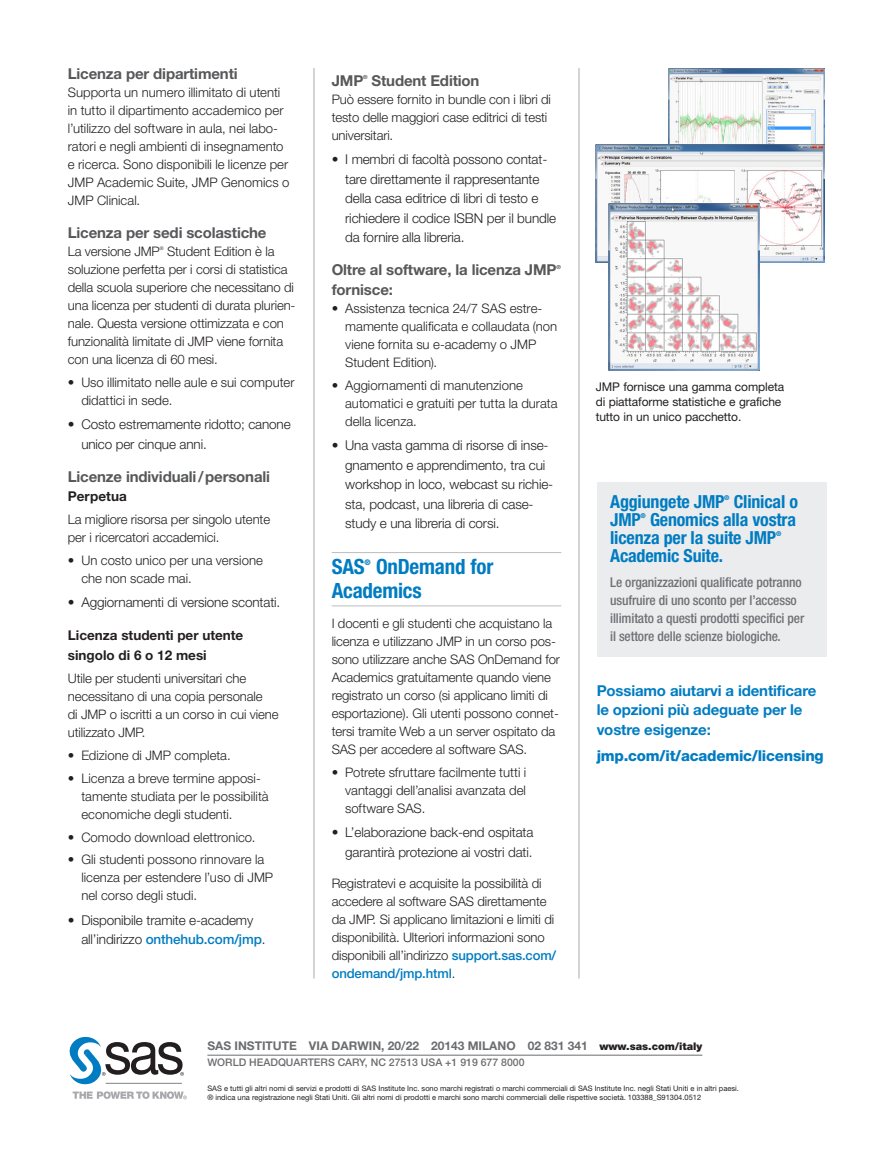
<style>
.page{position:relative;width:893px;height:1170px;background:#fff}
.page>*{position:absolute;margin:0;border:0;box-sizing:border-box;transform-origin:0 0}
.t1{font:700 condensed 21px/24px "Helvetica Neue LT Std";letter-spacing:-.01em;color:#007cc2}
.t2{font:700 condensed 18px/18px "Helvetica Neue LT Std";letter-spacing:-.01em;color:#007cc2}
.t3{font:700 15px "Helvetica Neue LT Std";letter-spacing:-.01em;color:#57585a}
.t4{font:700 15px/19.5px "Helvetica Neue LT Std";letter-spacing:-.01em;color:#007cc2}
.t5{font:800 15px "Helvetica Neue LT Std";letter-spacing:-.015em;color:#007cc2}
.t6{font:300 13.5px/19.5px "Helvetica Neue LT Std";letter-spacing:-.01em;color:#231f20}
.t7{font:500 condensed 13.5px/18px "Helvetica Neue LT Std";letter-spacing:-.01em;color:#6f7177}
.t8{font:700 13.5px/19.5px "Helvetica Neue LT Std";color:#231f20}
.t9{font:300 13.2px/18px "Helvetica Neue LT Std";letter-spacing:-.01em;color:#231f20}
.t10{font:12px/15px "Helvetica Neue LT Std";letter-spacing:-.01em;color:#231f20}
.t11{font:700 12px "Helvetica Neue LT Std";color:#6c6d70}
.t12{font:500 10.5px "Helvetica Neue LT Std";color:#6c6d70}
.t13{font:700 condensed 7.8px "Helvetica Neue LT Std";color:#007cc2}
.t14{font:7.5px/9px "Helvetica Neue LT Std";color:#231f20}
.t15{font:700 condensed 6.6px "Helvetica Neue LT Std";color:#007cc2}
.t16{font:700 5.55px "Helvetica Neue LT Std";color:#57585a}
.t17{font:300 4.8px "Helvetica Neue LT Std";color:#231f20}
.s1{font-weight:500;color:#007cc2}
.s2{font-weight:900;font-size:10.5px;color:#231f20}
</style>
<div class="page">
<hr style="left:332px;top:552px;width:229px;height:1px;background:#bcbdc0">
<hr style="left:332px;top:605px;width:229px;height:1px;background:#bcbdc0">
<hr style="left:579px;top:68px;width:1px;height:910px;background:#a8a9ad">
<hr style="left:314px;top:68px;width:1px;height:910px;background:#a8a9ad">
<div style="left:597px;top:481px;width:229px;height:175px;background:#ebeced"></div>
<img style="left:669px;top:68px;width:156px;height:76px">
<img style="left:596px;top:144px;width:229px;height:118px">
<img style="left:608px;top:204px;width:151px;height:166px">
<svg style="left:73px;top:1091px;width:114px;height:8px"></svg>
<svg style="left:69px;top:1036px;width:115px;height:49px"></svg>
<hr style="left:106px;top:1082px;width:76px;height:1px;background:#808285">
<hr style="left:207px;top:1054px;width:495px;height:1px;background:#6c6d70">
<p class="t3" style="left:68px;top:64px;width:171px">Licenza per dipartimenti</p>
<p class="t9" style="left:68px;top:83px;width:223px">Supporta un numero illimitato di utenti in tutto il dipartimento accademico per l’utilizzo del software in aula, nei labo&shy;ratori e negli ambienti di insegnamento e ricerca. Sono disponibili le licenze per JMP Academic Suite, JMP Genomics o JMP Clinical.</p>
<p class="t3" style="left:68px;top:223px;width:200px">Licenza per sedi scolastiche</p>
<p class="t9" style="left:68px;top:242px;width:94px">La versione JMP</p>
<p class="t17" style="left:160px;top:245px;width:5px">®</p>
<p class="t9" style="left:68px;top:242px;width:229px;text-indent:99px">Student Edition è la soluzione perfetta per i corsi di statistica della scuola superiore che necessitano di una licenza per studenti di durata plurien&shy;nale. Questa versione ottimizzata e con funzionalità limitate di JMP viene fornita con una licenza di 60 mesi.</p>
<p class="t9" style="left:81px;top:373px;width:215px;text-indent:-13px">• Uso illimitato nelle aule e sui computer didattici in sede.</p>
<p class="t6" style="left:81px;top:414px;width:211px;text-indent:-13px">• Costo estremamente ridotto; canone unico per cinque anni.</p>
<p class="t3" style="left:68px;top:467px;width:204px">Licenze individuali/personali</p>
<p class="t8" style="left:68px;top:486px;width:61px">Perpetua</p>
<p class="t9" style="left:68px;top:510px;width:204px">La migliore risorsa per singolo utente per i ricercatori accademici.</p>
<p class="t9" style="left:81px;top:551px;width:183px;text-indent:-13px">• Un costo unico per una versione che non scade mai.</p>
<p class="t6" style="left:68px;top:592px;width:214px">• Aggiornamenti di versione scontati.</p>
<p class="t8" style="left:68px;top:625px;width:177px">Licenza studenti per utente singolo di 6 o 12 mesi</p>
<p class="t9" style="left:68px;top:668px;width:212px">Utile per studenti universitari che necessitano di una copia personale<br>di JMP o iscritti a un corso in cui viene utilizzato JMP.</p>
<p class="t9" style="left:68px;top:745px;width:164px">• Edizione di JMP completa.</p>
<p class="t9" style="left:81px;top:768px;width:189px;text-indent:-13px">• Licenza a breve termine apposi&shy;tamente studiata per le possibilità economiche degli studenti.</p>
<p class="t9" style="left:68px;top:827px;width:189px">• Comodo download elettronico.</p>
<p class="t9" style="left:81px;top:850px;width:193px;text-indent:-14px">• Gli studenti possono rinnovare la licenza per estendere l’uso di JMP nel corso degli studi.</p>
<p class="t6" style="left:81px;top:909px;width:186px;text-indent:-14px">• Disponibile tramite e-academy all’indirizzo <span class="s1">onthehub.com/jmp</span>.</p>
<p class="t3" style="left:332px;top:71px;width:33px">JMP</p>
<p class="t16" style="left:363px;top:74px;width:6px">®</p>
<p class="t3" style="left:372px;top:71px;width:109px">Student Edition</p>
<p class="t9" style="left:332px;top:90px;width:221px">Può essere fornito in bundle con i libri di testo delle maggiori case editrici di testi universitari.</p>
<p class="t6" style="left:345px;top:149px;width:212px;text-indent:-14px">• I membri di facoltà possono contat&shy;tare direttamente il rappresentante della casa editrice di libri di testo e richiedere il codice ISBN per il bundle da fornire alla libreria.</p>
<p class="t3" style="left:332px;top:261px;width:226px">Oltre al software, la licenza JMP</p>
<p class="t16" style="left:556px;top:263px;width:6px">®</p>
<p class="t3" style="left:332px;top:280px;width:63px">fornisce:</p>
<p class="t9" style="left:345px;top:299px;width:214px;text-indent:-14px">• Assistenza tecnica 24/7 SAS estre&shy;mamente qualificata e collaudata (non viene fornita su e-academy o JMP<br>Student Edition).</p>
<p class="t9" style="left:345px;top:376px;width:214px;text-indent:-14px">• Aggiornamenti di manutenzione automatici e gratuiti per tutta la durata della licenza.</p>
<p class="t6" style="left:345px;top:435px;width:210px;text-indent:-14px">• Una vasta gamma di risorse di inse&shy;gnamento e apprendimento, tra cui workshop in loco, webcast su richie&shy;sta, podcast, una libreria di case&shy;study e una libreria di corsi.</p>
<h1 class="t1" style="left:332px;top:554px;width:35px">SAS</h1>
<p class="t13" style="left:365px;top:557px;width:8px">®</p>
<h1 class="t1" style="left:332px;top:554px;width:163px;text-indent:44px">OnDemand for<br>Academics</h1>
<p class="t9" style="left:332px;top:614px;width:230px">I docenti e gli studenti che acquistano la licenza e utilizzano JMP in un corso pos&shy;sono utilizzare anche SAS OnDemand for Academics gratuitamente quando viene registrato un corso (si applicano limiti di esportazione). Gli utenti possono connet&shy;tersi tramite Web a un server ospitato da SAS per accedere al software SAS.</p>
<p class="t9" style="left:345px;top:762px;width:183px;text-align:justify;text-indent:-13px">• Potrete sfruttare facilmente tutti i vantaggi dell’analisi avanzata del software SAS.</p>
<p class="t6" style="left:332px;top:822px;width:203px;text-align:right">• L’elaborazione back-end ospitata garantirà protezione ai vostri dati.</p>
<p class="t9" style="left:332px;top:874px;width:226px">Registratevi e acquisite la possibilità di accedere al software SAS direttamente da JMP. Si applicano limitazioni e limiti di disponibilità. Ulteriori informazioni sono disponibili all’indirizzo <span class="s1">support.sas.com/ ondemand/jmp.html</span>.</p>
<p class="t10" style="left:596px;top:379px;width:190px">JMP fornisce una gamma completa di piattaforme statistiche e grafiche tutto in un unico pacchetto.</p>
<h2 class="t2" style="left:610px;top:492px;width:116px">Aggiungete JMP</h2>
<p class="t15" style="left:724px;top:493px;width:7px">®</p>
<h2 class="t2" style="left:734px;top:492px;width:66px">Clinical o</h2>
<h2 class="t2" style="left:610px;top:510px;width:32px">JMP</h2>
<p class="t15" style="left:641px;top:511px;width:7px">®</p>
<h2 class="t2" style="left:610px;top:510px;width:187px;text-indent:40px">Genomics alla vostra licenza per la suite JMP</h2>
<p class="t15" style="left:776px;top:529px;width:7px">®</p>
<h2 class="t2" style="left:610px;top:546px;width:115px">Academic Suite.</h2>
<p class="t7" style="left:610px;top:573px;width:196px">Le organizzazioni qualificate potranno usufruire di uno sconto per l’accesso illimitato a questi prodotti specifici per il settore delle scienze biologiche.</p>
<p class="t4" style="left:597px;top:680px;width:221px">Possiamo aiutarvi a identificare le opzioni più adeguate per le vostre esigenze:</p>
<p class="t5" style="left:597px;top:747px;width:229px">jmp.com/it/academic/licensing</p>
<p class="t11" style="left:207px;top:1038px;width:497px">SAS INSTITUTE VIA DARWIN, 20/22 20143 MILANO 02 831 341 <span class="s2">www.sas.com/italy</span></p>
<p class="t12" style="left:207px;top:1055px;width:319px">WORLD HEADQUARTERS CARY, NC 27513 USA +1 919 677 8000</p>
<p class="t14" style="left:207px;top:1083px;width:533px">SAS e tutti gli altri nomi di servizi e prodotti di SAS Institute Inc. sono marchi registrati o marchi commerciali di SAS Institute Inc. negli Stati Uniti e in altri paesi. ® indica una registrazione negli Stati Uniti. Gli altri nomi di prodotti e marchi sono marchi commerciali delle rispettive società. 103388_S91304.0512</p>
</div>
